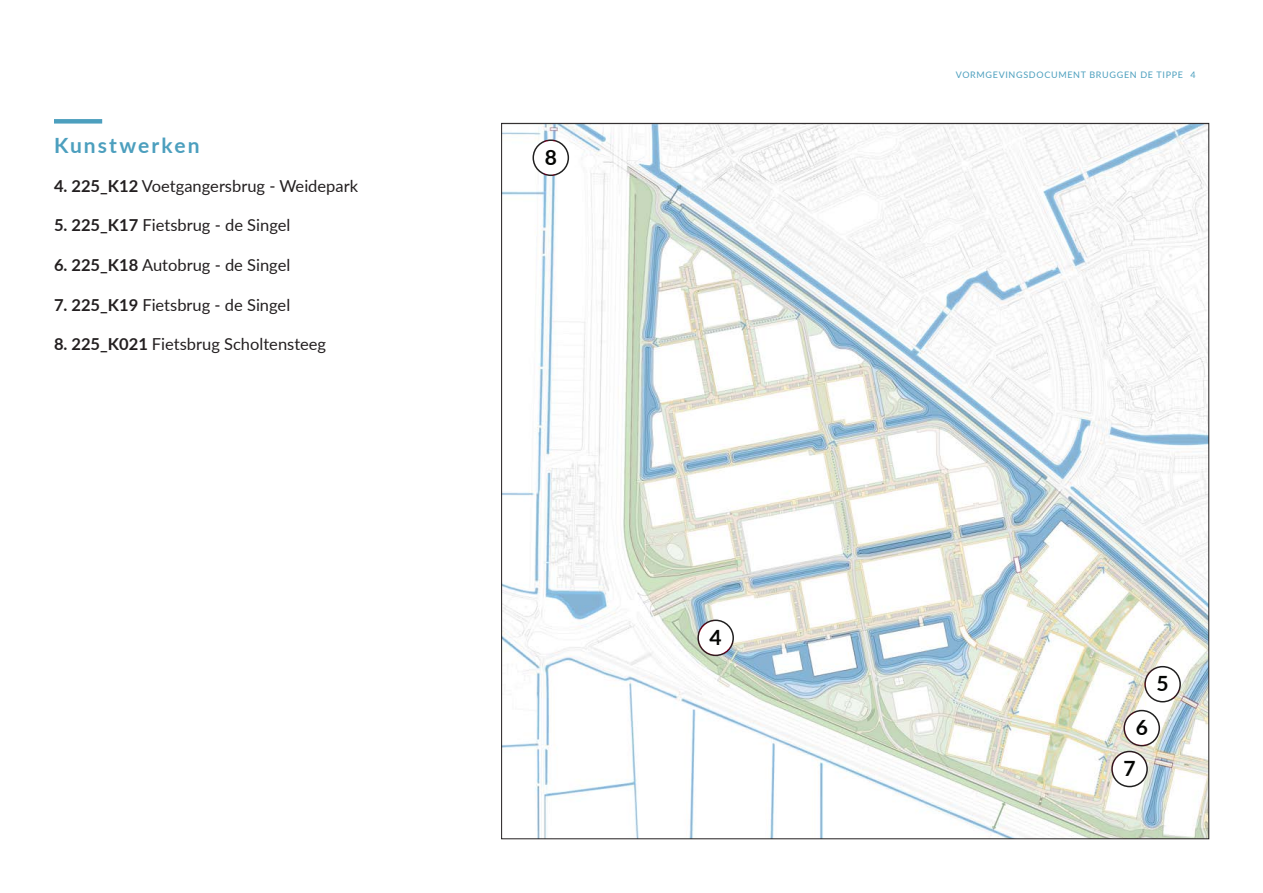
<style>
.page{position:relative;width:1263px;height:893px;background:#fff}
.page>*{position:absolute;margin:0;border:0;box-sizing:border-box;transform-origin:0 0}
.MAAN_text1{font:700 21px "Lato";letter-spacing:.1em;color:#4c9fbe}
.t1{font:700 21px "Lato";color:#040503}
.t2{font:16.5px "Lato";color:#231f20}
.t3{font:9px "Lato";letter-spacing:.075em;color:#4c9fbe}
.s1{font-weight:700}
</style>
<div class="page">
<div style="left:54px;top:119px;width:48px;height:5px;background:#4c9fbe"></div>
<img style="left:503px;top:125px;width:704px;height:712px">
<p class="MAAN_text1" style="left:54px;top:130px;width:147px">Kunstwerken</p>
<p class="t2" style="left:54px;top:174px;width:306px"><span class="s1">4. 225_K12</span> Voetgangersbrug - Weidepark</p>
<p class="t2" style="left:54px;top:214px;width:238px"><span class="s1">5. 225_K17</span> Fietsbrug - de Singel</p>
<p class="t2" style="left:54px;top:253px;width:238px"><span class="s1">6. 225_K18</span> Autobrug - de Singel</p>
<p class="t2" style="left:54px;top:293px;width:238px"><span class="s1">7. 225_K19</span> Fietsbrug - de Singel</p>
<p class="t2" style="left:54px;top:332px;width:274px"><span class="s1">8. 225_K021</span> Fietsbrug Scholtensteeg</p>
<p class="t1" style="left:545px;top:142px;width:14px">8</p>
<p class="t1" style="left:710px;top:622px;width:14px">4</p>
<p class="t3" style="left:956px;top:68px;width:241px">VORMGEVINGSDOCUMENT BRUGGEN DE TIPPE 4</p>
<p class="t1" style="left:1156px;top:668px;width:14px">5</p>
<p class="t1" style="left:1136px;top:712px;width:14px">6</p>
<p class="t1" style="left:1123px;top:753px;width:14px">7</p>
</div>
